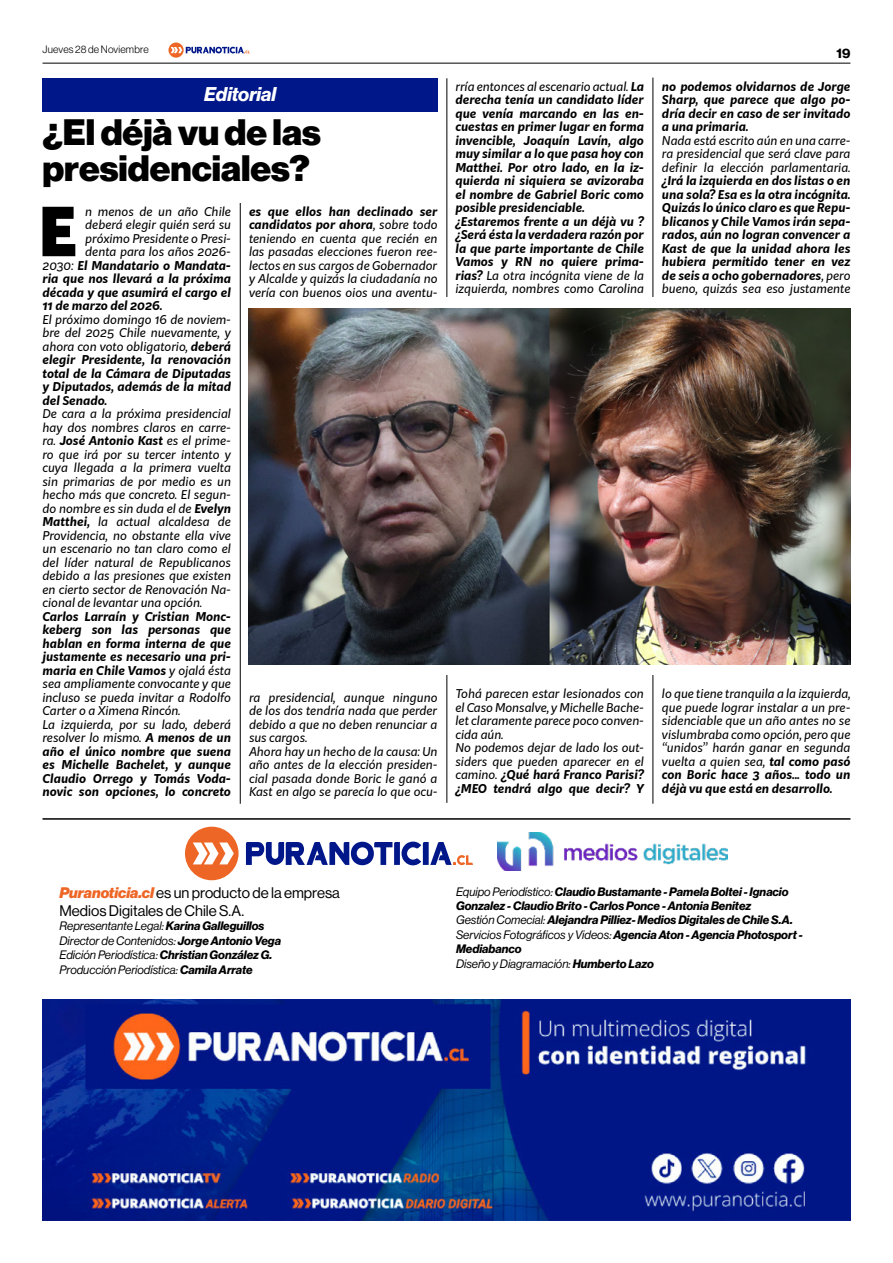
<style>
.page{position:relative;width:893px;height:1263px;background:#fff}
.page>*{position:absolute;margin:0;border:0;box-sizing:border-box;transform-origin:0 0}
.t1{font:900 66.3px "Kit Sans";color:#000}
.t2{font:900 36px/36px "Neue Haas Display";color:#000}
.t3{font:italic 700 19.5px "Neue Haas Display";letter-spacing:-.005em;color:#fff}
.t4{font:15px/18px "Neue Haas Display";color:#000}
.t5{font:13.5px "N Haas Grotesk DS Pro 75 Bd";color:#000}
.t6{font:italic 12px/13.5px "Kit Sans";color:#000;text-align:justify}
.t7{font:italic 700 12px/13.5px "Kit Sans";color:#000;text-align:justify}
.t8{font:italic 700 12px/14.4px "Neue Haas Display";color:#000}
.t9{font:12px/14.4px "N Haas Grotesk DS Pro 56 It";color:#000}
.t10{font:10.5px "N Haas Grotesk DS Pro 45 Lt";letter-spacing:.02em;color:#000}
.s1{font-weight:400}
.s2{font-weight:700}
.s3{font-weight:900;font-style:italic;color:#ee6626}
.s4{font-family:"Neue Haas Display";font-weight:700;font-style:italic}
.s5{font-family:"N Haas Grotesk DS Pro 56 It";font-weight:400;font-style:normal}
</style>
<div class="page">
<hr style="left:43px;top:63px;width:807px;height:1px;background:#000">
<svg style="left:168px;top:43px;width:82px;height:15px"></svg>
<hr style="left:240px;top:203px;width:1px;height:601px;background:#000">
<hr style="left:653px;top:78px;width:1px;height:726px;background:#000">
<hr style="left:447px;top:78px;width:1px;height:725px;background:#000">
<div style="left:43px;top:78px;width:395px;height:33px;background:#00178a"></div>
<svg style="left:185px;top:827px;width:54px;height:53px"></svg>
<svg style="left:246px;top:841px;width:227px;height:24px"></svg>
<hr style="left:42px;top:818px;width:808px;height:2px;background:#000">
<img style="left:42px;top:999px;width:808px;height:221px">
<div style="left:249px;top:298px;width:601px;height:377px;background:#fff"></div>
<img style="left:249px;top:309px;width:601px;height:355px">
<img style="left:497px;top:833px;width:230px;height:37px">
<p class="t10" style="left:43px;top:44px;width:108px">Jueves 28 de Noviembre</p>
<h3 class="t3" style="left:204px;top:83px;width:73px">Editorial</h3>
<h2 class="t2" style="left:43px;top:115px;width:280px">¿El déjà vu de las presidenciales?</h2>
<h1 class="t1" style="left:39px;top:172px;width:40px">E</h1>
<p class="t6" style="left:85px;top:204px;width:147px">n menos de un año Chile</p>
<p class="t6" style="left:85px;top:217px;width:147px">deberá elegir quién será su</p>
<p class="t6" style="left:85px;top:231px;width:147px">próximo Presidente o Presi-</p>
<p class="t6" style="left:85px;top:244px;width:147px">denta para los años 2026-</p>
<p class="t7" style="left:43px;top:257px;width:190px"><span class="s1">2030:</span> El Mandatario o Mandata-</p>
<p class="t7" style="left:43px;top:271px;width:190px">ria que nos llevará a la próxima</p>
<p class="t7" style="left:43px;top:284px;width:190px">década y que asumirá el cargo el</p>
<p class="t7" style="left:43px;top:298px;width:121px">11 de marzo del 2026.</p>
<p class="t7" style="left:43px;top:311px;width:190px"><span class="s1">El próximo domingo 16 de noviem&shy;bre del 2025 Chile nuevamente, y ahora con voto obligatorio,</span> deberá elegir Presidente, la renovación total de la Cámara de Diputadas y Diputados, además de la mitad del Senado.</p>
<p class="t6" style="left:43px;top:406px;width:190px">De cara a la próxima presidencial hay dos nombres claros en carre&shy;ra. <span class="s2">José Antonio Kast</span> es el prime&shy;ro que irá por su tercer intento y cuya llegada a la primera vuelta sin primarias de por medio es un hecho más que concreto. El segun&shy;do nombre es sin duda el de <span class="s2">Evelyn Matthei,</span> la actual alcaldesa de Providencia, no obstante ella vive un escenario no tan claro como el del líder natural de Republicanos debido a las presiones que existen en cierto sector de Renovación Na&shy;cional de levantar una opción.</p>
<p class="t7" style="left:43px;top:608px;width:190px;text-align:left">Carlos Larraín y Cristian Monc&shy;keberg son las personas que hablan en forma interna de que justamente es necesario una pri&shy;maria en Chile Vamos <span class="s1">y ojalá ésta sea ampliamente convocante y que incluso se pueda invitar a Rodolfo<br>Carter o a Ximena Rincón.<br>La izquierda, por su lado, deberá resolver lo mismo.</span> A menos de un año el único nombre que suena es Michelle Bachelet, y aunque<br>Claudio Orrego y Tomás Voda&shy;novic son opciones, lo concreto</p>
<p class="t6" style="left:249px;top:204px;width:190px"><span class="s2">es que ellos han declinado ser candidatos por ahora</span>, sobre todo teniendo en cuenta que recién en las pasadas elecciones fueron ree&shy;lectos en sus cargos de Gobernador y Alcalde y quizás la ciudadanía no vería con buenos ojos una aventu-</p>
<p class="t6" style="left:249px;top:690px;width:190px;text-align:left">ra presidencial, aunque ninguno de los dos tendría nada que perder debido a que no deben renunciar a sus cargos.<br>Ahora hay un hecho de la causa: Un año antes de la elección presiden&shy;cial pasada donde Boric le ganó a<br>Kast en algo se parecía lo que ocu-</p>
<p class="t7" style="left:455px;top:79px;width:190px;text-align:left"><span class="s1">rría entonces al escenario actual.</span> La derecha tenía un candidato líder que venía marcando en las en&shy;cuestas en primer lugar en forma invencible, Joaquín Lavín, algo muy similar a lo que pasa hoy con<br>Matthei. Por otro lado, en la iz&shy;quierda ni siquiera se avizoraba el nombre de Gabriel Boric como posible presidenciable. ¿Estaremos frente a un déjà vu ? ¿Será ésta la verdadera razón por la que parte importante de Chile<br>Vamos y RN no quiere prima&shy;rias? <span class="s1">La otra incógnita viene de la izquierda, nombres como Carolina</span></p>
<p class="t5" style="left:837px;top:45px;width:15px">19</p>
<p class="t7" style="left:662px;top:79px;width:190px">no podemos olvidarnos de Jorge Sharp, que parece que algo po&shy;dría decir en caso de ser invitado a una primaria.</p>
<p class="t6" style="left:662px;top:133px;width:190px">Nada está escrito aún en una carre&shy;ra presidencial que será clave para definir la elección parlamentaria.</p>
<p class="t7" style="left:662px;top:173px;width:190px">¿Irá la izquierda en dos listas o en una sola? Esa es la otra incógnita.<br>Quizás lo único claro es que Repu&shy;blicanos y Chile Vamos irán sepa&shy;rados, aún no logran convencer a Kast de que la unidad ahora les hubiera permitido tener en vez de seis a ocho gobernadores<span class="s1">, pero bueno, quizás sea eso justamente</span></p>
<p class="t6" style="left:455px;top:686px;width:190px;text-align:left">Tohá parecen estar lesionados con el Caso Monsalve, y Michelle Bache&shy;let claramente parece poco conven&shy;cida aún.<br>No podemos dejar de lado los out&shy;siders que pueden aparecer en el camino. <span class="s2">¿Qué hará Franco Parisi? ¿MEO tendrá algo que decir? Y</span></p>
<p class="t6" style="left:662px;top:686px;width:190px">lo que tiene tranquila a la izquierda, que puede lograr instalar a un pre&shy;sidenciable que un año antes no se vislumbraba como opción, pero que “unidos” harán ganar en segunda vuelta a quien sea, <span class="s2">tal como pasó con Boric hace 3 años... todo un déjà vu que está en desarrollo.</span></p>
<p class="t4" style="left:60px;top:884px;width:282px"><span class="s3">Puranoticia.cl</span> es un producto de la empresa<br>Medios Digitales de Chile S.A.</p>
<p class="t9" style="left:60px;top:919px;width:223px">Representante Legal: <span class="s4">Karina Galleguillos </span>Director de Contenidos: <span class="s4">Jorge Antonio Vega </span>Edición Periodística: <span class="s4">Christian González G.<br></span>Producción Periodística: <span class="s4">Camila Arrate</span></p>
<p class="t8" style="left:456px;top:884px;width:348px"><span class="s5">Equipo Periodístico:</span> Claudio Bustamante - Pamela Boltei - Ignacio Gonzalez - Claudio Brito - Carlos Ponce - Antonia Benitez<br><span class="s5">Gestión Comecial:</span> Alejandra Pilliez- Medios Digitales de Chile S.A.<br><span class="s5">Servicios Fotográficos y Videos:</span> Agencia Aton - Agencia Photosport - Mediabanco</p>
<p class="t9" style="left:456px;top:956px;width:199px">Diseño y Diagramación: <span class="s4">Humberto Lazo</span></p>
</div>
